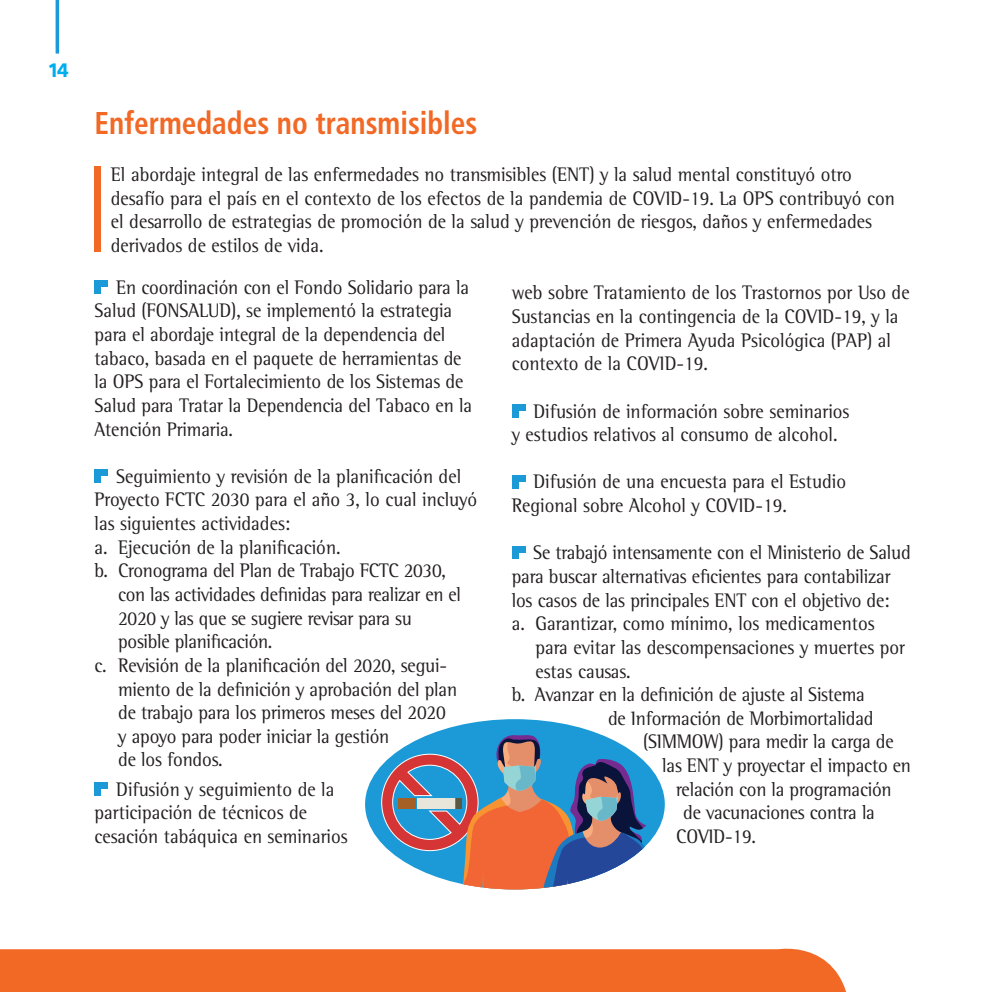
<style>
.page{position:relative;width:992px;height:992px;background:#fff}
.page>*{position:absolute;margin:0;border:0;box-sizing:border-box;transform-origin:0 0}
.Titulares{font:700 condensed 31.5px "Frutiger";color:#f26825;scale:.93 1}
.t1{font:700 21px "Klavika";color:#00aeef}
.Body_text{font:20.12px/23.6px "Rotis Semi Serif";letter-spacing:-.005em;color:#231f20;scale:.93 1}
</style>
<div class="page">
<div style="left:365px;top:719px;width:300px;height:170px;background:#1b9ad7;border-radius:50%"></div>
<svg style="left:381px;top:731px;width:284px;height:158px"></svg>
<div style="left:0;top:948px;width:846px;height:44px;background:#f26825"></div>
<hr style="left:56px;top:0;width:3px;height:54px;background:#1b9ad7">
<div style="left:94px;top:287px;width:7px;height:7px;background:#1b9ad7"></div>
<div style="left:94px;top:280px;width:7px;height:7px;background:#1b9ad7"></div>
<div style="left:101px;top:280px;width:7px;height:7px;background:#1b9ad7"></div>
<div style="left:94px;top:476px;width:7px;height:7px;background:#1b9ad7"></div>
<div style="left:94px;top:469px;width:7px;height:7px;background:#1b9ad7"></div>
<div style="left:101px;top:469px;width:7px;height:7px;background:#1b9ad7"></div>
<div style="left:94px;top:789px;width:7px;height:6px;background:#1b9ad7"></div>
<div style="left:94px;top:782px;width:7px;height:7px;background:#1b9ad7"></div>
<div style="left:101px;top:782px;width:7px;height:7px;background:#1b9ad7"></div>
<svg style="left:512px;top:411px;width:6px;height:6px"></svg>
<div style="left:512px;top:404px;width:6px;height:7px;background:#1b9ad7"></div>
<div style="left:518px;top:404px;width:7px;height:7px;background:#1b9ad7"></div>
<div style="left:512px;top:481px;width:6px;height:7px;background:#1b9ad7"></div>
<svg style="left:512px;top:475px;width:6px;height:6px"></svg>
<div style="left:518px;top:475px;width:7px;height:6px;background:#1b9ad7"></div>
<div style="left:512px;top:552px;width:6px;height:7px;background:#1b9ad7"></div>
<div style="left:512px;top:545px;width:6px;height:7px;background:#1b9ad7"></div>
<div style="left:518px;top:545px;width:7px;height:7px;background:#1b9ad7"></div>
<div style="left:94px;top:166px;width:7px;height:86px;background:#f26825"></div>
<p class="t1" style="left:49px;top:58px;width:21px">14</p>
<p class="Titulares" style="left:94px;top:104px;width:413px">Enfermedades no transmisibles</p>
<p class="Body_text" style="left:111px;top:163px;width:844px">El abordaje integral de las enfermedades no transmisibles (ENT) y la salud mental constituyó otro desafío para el país en el contexto de los efectos de la pandemia de COVID-19. La OPS contribuyó con el desarrollo de estrategias de promoción de la salud y prevención de riesgos, daños y enfermedades derivados de estilos de vida.</p>
<p class="Body_text" style="left:94px;top:275px;width:407px;text-indent:22px">En coordinación con el Fondo Solidario para la Salud (FONSALUD), se implementó la estrategia para el abordaje integral de la dependencia del tabaco, basada en el paquete de herramientas de la OPS para el Fortalecimiento de los Sistemas de Salud para Tratar la Dependencia del Tabaco en la Atención Primaria.</p>
<p class="Body_text" style="left:94px;top:464px;width:413px;text-indent:22px">Seguimiento y revisión de la planificación del<br>Proyecto FCTC 2030 para el año 3, lo cual incluyó las siguientes actividades:</p>
<p class="Body_text" style="left:94px;top:535px;width:266px">a. Ejecución de la planificación.</p>
<p class="Body_text" style="left:118px;top:559px;width:370px;text-indent:-24px">b. Cronograma del Plan de Trabajo FCTC 2030, con las actividades definidas para realizar en el 2020 y las que se sugiere revisar para su posible planificación.</p>
<p class="Body_text" style="left:118px;top:653px;width:366px;text-indent:-24px">c. Revisión de la planificación del 2020, segui&shy;miento de la definición y aprobación del plan de trabajo para los primeros meses del 2020 y apoyo para poder iniciar la gestión<br>de los fondos.</p>
<p class="Body_text" style="left:94px;top:777px;width:274px;text-indent:22px">Difusión y seguimiento de la participación de técnicos de cesación tabáquica en seminarios</p>
<p class="Body_text" style="left:512px;top:281px;width:429px">web sobre Tratamiento de los Trastornos por Uso de Sustancias en la contingencia de la COVID-19, y la adaptación de Primera Ayuda Psicológica (PAP) al contexto de la COVID-19.</p>
<p class="Body_text" style="left:512px;top:399px;width:365px;text-indent:22px">Difusión de información sobre seminarios y estudios relativos al consumo de alcohol.</p>
<p class="Body_text" style="left:512px;top:470px;width:361px;text-indent:22px">Difusión de una encuesta para el Estudio<br>Regional sobre Alcohol y COVID-19.</p>
<p class="Body_text" style="left:512px;top:541px;width:431px;text-indent:21px">Se trabajó intensamente con el Ministerio de Salud para buscar alternativas eficientes para contabilizar los casos de las principales ENT con el objetivo de:</p>
<p class="Body_text" style="left:535px;top:611px;width:399px;text-indent:-24px">a. Garantizar, como mínimo, los medicamentos para evitar las descompensaciones y muertes por estas causas.</p>
<p class="Body_text" style="left:512px;top:682px;width:381px">b. Avanzar en la definición de ajuste al Sistema</p>
<p class="Body_text" style="left:608px;top:706px;width:287px">de Información de Morbimortalidad</p>
<p class="Body_text" style="left:643px;top:730px;width:271px">(SIMMOW) para medir la carga de</p>
<p class="Body_text" style="left:662px;top:753px;width:269px">las ENT y proyectar el impacto en</p>
<p class="Body_text" style="left:676px;top:777px;width:233px">relación con la programación</p>
<p class="Body_text" style="left:683px;top:800px;width:207px">de vacunaciones contra la</p>
<p class="Body_text" style="left:676px;top:824px;width:87px">COVID-19.</p>
</div>
